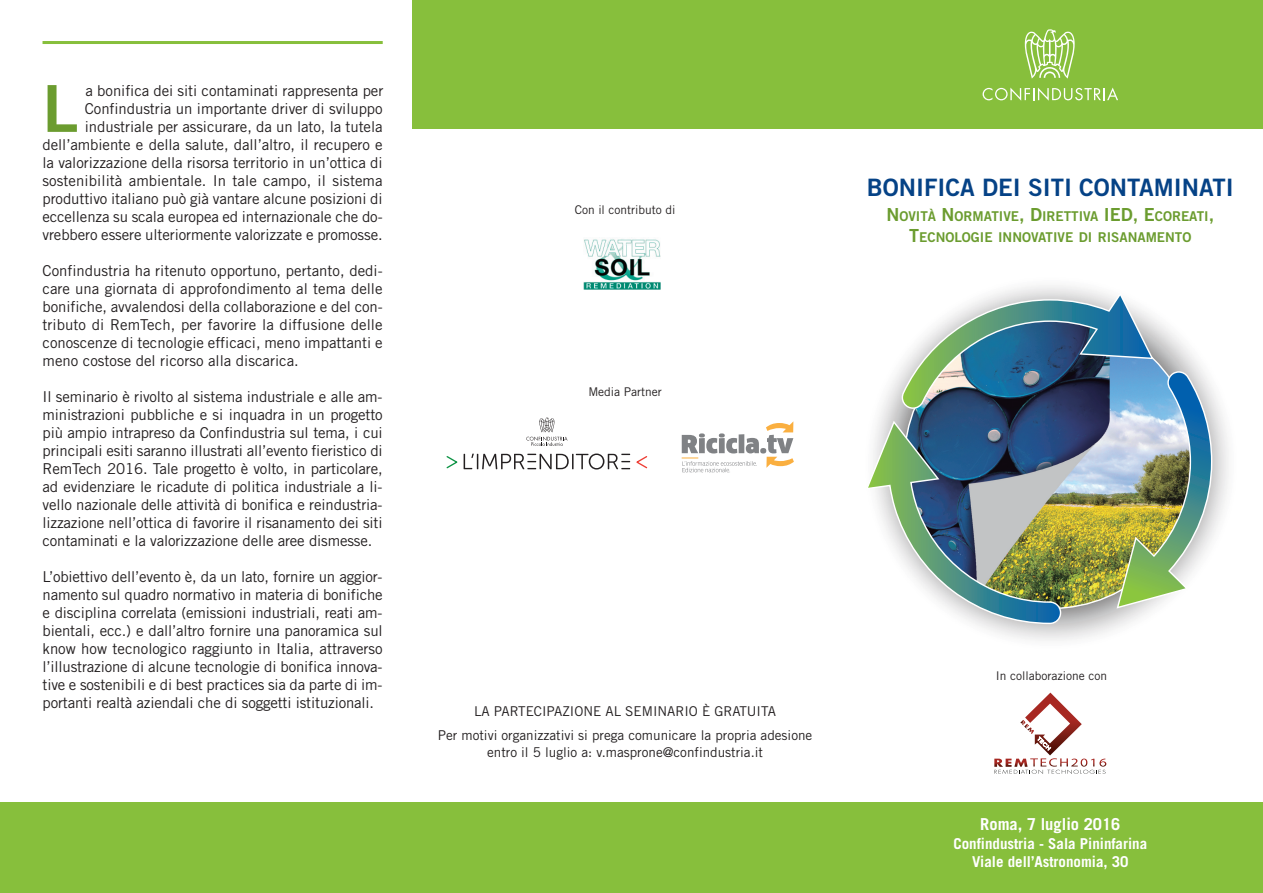
<style>
.page{position:relative;width:1263px;height:893px;background:#fff}
.page>*{position:absolute;margin:0;border:0;box-sizing:border-box;transform-origin:0 0}
.t1{font:64.8px "Trade Gothic Bold Two";color:#6b9c2f}
.t2{font:24px "Trade Gothic Bold Two";color:#054286}
.t3{font:700 16.5px "Trade Gothic";color:#fff}
.t4{font:15px/18px "Trade Gothic";letter-spacing:-.005em;color:#231f20;text-align:justify}
.t5{font:700 15px/18px "Trade Gothic";color:#fff;text-align:center}
.t6{font:13.5px/24.8px "Trade Gothic";color:#231f20;text-align:center}
.t7{font:13.5px/21.6px "Trade Gothic Bold Two";color:#6b9c2f;text-align:center}
.t8{font:12px "Trade Gothic";color:#231f20}
.s1{font-size:18px}
</style>
<div class="page">
<div style="left:0;top:803px;width:1263px;height:90px;background:#87bf3c"></div>
<img style="left:583px;top:239px;width:78px;height:51px">
<svg style="left:682px;top:421px;width:112px;height:52px"></svg>
<svg style="left:526px;top:418px;width:41px;height:28px"></svg>
<svg style="left:446px;top:453px;width:202px;height:16px"></svg>
<img style="left:868px;top:293px;width:344px;height:331px">
<div style="left:412px;top:0;width:851px;height:129px;background:#87bf3c"></div>
<svg style="left:982px;top:88px;width:136px;height:13px"></svg>
<svg style="left:1024px;top:29px;width:51px;height:50px"></svg>
<svg style="left:994px;top:693px;width:112px;height:81px"></svg>
<hr style="left:43px;top:41px;width:340px;height:3px;background:#87bf3c">
<p class="t4" style="left:43px;top:83px;width:342px;text-align:right">a bonifica dei siti contaminati rappresenta per Confindustria un importante driver di sviluppo industriale per assicurare, da un lato, la tutela dell’ambiente e della salute, dall’altro, il recupero e la valorizzazione della risorsa territorio in un’ottica di sostenibilità ambientale. In tale campo, il sistema produttivo italiano può già vantare alcune posizioni di eccellenza su scala europea ed internazionale che do&shy;vrebbero essere ulteriormente valorizzate e promosse.</p>
<p class="t4" style="left:43px;top:263px;width:342px">Confindustria ha ritenuto opportuno, pertanto, dedi&shy;care una giornata di approfondimento al tema delle bonifiche, avvalendosi della collaborazione e del con&shy;tributo di RemTech, per favorire la diffusione delle conoscenze di tecnologie efficaci, meno impattanti e meno costose del ricorso alla discarica.</p>
<p class="t4" style="left:43px;top:389px;width:342px">Il seminario è rivolto al sistema industriale e alle am&shy;ministrazioni pubbliche e si inquadra in un progetto più ampio intrapreso da Confindustria sul tema, i cui principali esiti saranno illustrati all’evento fieristico di RemTech 2016. Tale progetto è volto, in particolare, ad evidenziare le ricadute di politica industriale a li&shy;vello nazionale delle attività di bonifica e reindustria&shy;lizzazione nell’ottica di favorire il risanamento dei siti contaminati e la valorizzazione delle aree dismesse.</p>
<p class="t4" style="left:43px;top:569px;width:342px">L’obiettivo dell’evento è, da un lato, fornire un aggior&shy;namento sul quadro normativo in materia di bonifiche e disciplina correlata (emissioni industriali, reati am&shy;bientali, ecc.) e dall’altro fornire una panoramica sul know how tecnologico raggiunto in Italia, attraverso l’illustrazione di alcune tecnologie di bonifica innova&shy;tive e sostenibili e di best practices sia da parte di im&shy;portanti realtà aziendali che di soggetti istituzionali.</p>
<h1 class="t1" style="left:43px;top:85px;width:38px">L</h1>
<p class="t8" style="left:575px;top:205px;width:102px">Con il contributo di</p>
<p class="t8" style="left:588px;top:387px;width:75px">Media Partner</p>
<p class="t6" style="left:438px;top:700px;width:376px">LA PARTECIPAZIONE AL SEMINARIO È GRATUITA<br>Per motivi organizzativi si prega comunicare la propria adesione</p>
<p class="t6" style="left:487px;top:741px;width:277px">entro il 5 luglio a: v.masprone@confindustria.it</p>
<h2 class="t2" style="left:867px;top:179px;width:368px">BONIFICA DEI SITI CONTAMINATI</h2>
<p class="t7" style="left:886px;top:206px;width:329px"><span class="s1">N</span>OVITÀ <span class="s1">N</span>ORMATIVE<span class="s1">, D</span>IRETTIVA <span class="s1">IED, E</span>COREATI<span class="s1">,<br>T</span>ECNOLOGIE INNOVATIVE DI RISANAMENTO</p>
<p class="t8" style="left:996px;top:671px;width:113px">In collaborazione con</p>
<p class="t3" style="left:980px;top:818px;width:142px">Roma, 7 luglio 2016</p>
<p class="t5" style="left:953px;top:835px;width:195px">Confindustria - Sala Pininfarina<br>Viale dell’Astronomia, 30</p>
</div>
